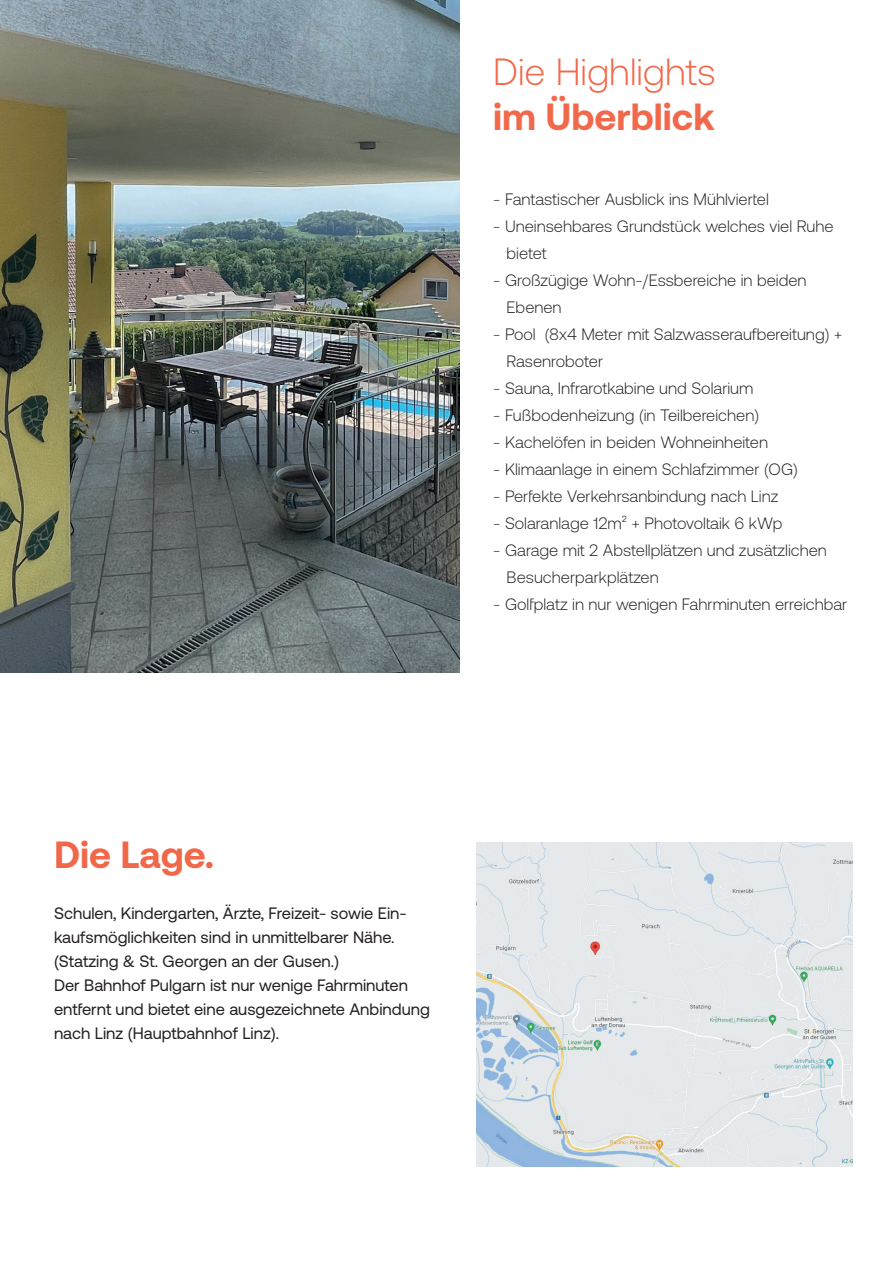
<style>
.page{position:relative;width:893px;height:1263px;background:#fff}
.page>*{position:absolute;margin:0;border:0;box-sizing:border-box;transform-origin:0 0}
.t1{font:300 37.8px "Aeonik";color:#f2684a}
.t2{font:700 37.8px "Aeonik";color:#f2684a}
.t3{font:700 37.8px "Aeonik";color:#f0674a}
.t4{font:300 16.5px/27px "Aeonik";color:#231f20}
.t5{font:16.5px/24px "Aeonik";color:#231f20}
</style>
<div class="page">
<img style="left:0;top:0;width:459px;height:672px">
<img style="left:476px;top:842px;width:377px;height:324px">
<h1 class="t1" style="left:493px;top:51px;width:224px">Die Highlights</h1>
<h1 class="t2" style="left:493px;top:95px;width:223px">im Überblick</h1>
<p class="t4" style="left:493px;top:186px;width:277px">- Fantastischer Ausblick ins Mühlviertel</p>
<p class="t4" style="left:507px;top:213px;width:328px;text-indent:-13px">- Uneinsehbares Grundstück welches viel Ruhe bietet</p>
<p class="t4" style="left:507px;top:267px;width:301px;text-indent:-13px">- Großzügige Wohn-/Essbereiche in beiden<br>Ebenen</p>
<p class="t4" style="left:507px;top:321px;width:337px;text-indent:-13px">- Pool (8x4 Meter mit Salzwasseraufbereitung) +<br>Rasenroboter</p>
<p class="t4" style="left:493px;top:375px;width:262px">- Sauna, Infrarotkabine und Solarium</p>
<p class="t4" style="left:493px;top:402px;width:267px">- Fußbodenheizung (in Teilbereichen)</p>
<p class="t4" style="left:493px;top:429px;width:276px">- Kachelöfen in beiden Wohneinheiten</p>
<p class="t4" style="left:493px;top:456px;width:306px">- Klimaanlage in einem Schlafzimmer (OG)</p>
<p class="t4" style="left:493px;top:483px;width:287px">- Perfekte Verkehrsanbindung nach Linz</p>
<p class="t4" style="left:493px;top:510px;width:291px">- Solaranlage 12m² + Photovoltaik 6 kWp</p>
<p class="t4" style="left:507px;top:537px;width:322px;text-indent:-13px">- Garage mit 2 Abstellplätzen und zusätzlichen<br>Besucherparkplätzen</p>
<p class="t4" style="left:493px;top:591px;width:356px">- Golfplatz in nur wenigen Fahrminuten erreichbar</p>
<h1 class="t3" style="left:54px;top:833px;width:162px">Die Lage.</h1>
<p class="t5" style="left:54px;top:901px;width:377px">Schulen, Kindergarten, Ärzte, Freizeit- sowie Ein&shy;kaufsmöglichkeiten sind in unmittelbarer Nähe. (Statzing &amp; St. Georgen an der Gusen.)<br>Der Bahnhof Pulgarn ist nur wenige Fahrminuten entfernt und bietet eine ausgezeichnete Anbindung nach Linz (Hauptbahnhof Linz).</p>
</div>
